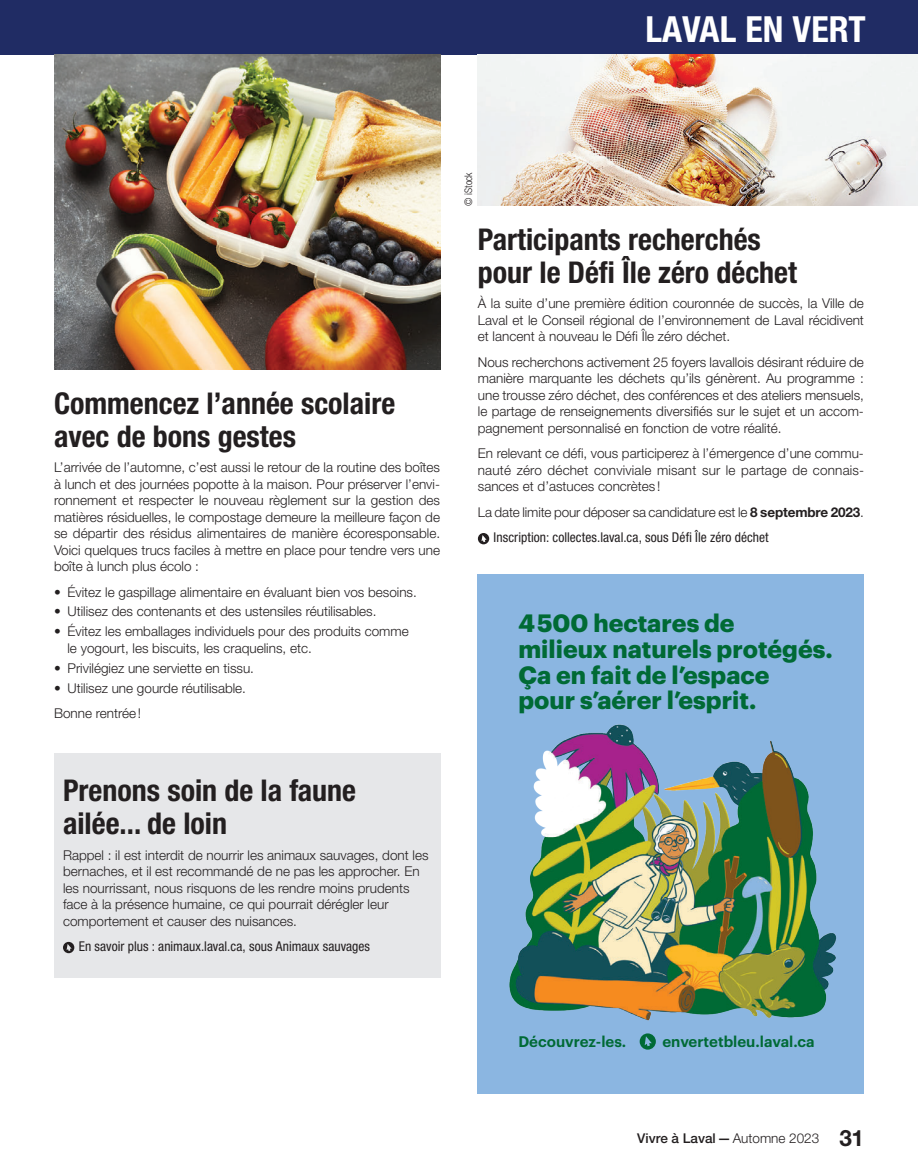
<style>
.page{position:relative;width:918px;height:1175px;background:#fff}
.page>*{position:absolute;margin:0;border:0;box-sizing:border-box;transform-origin:0 0}
.t1{font:700 condensed 36px "Helvetica Neue LT Std";letter-spacing:.005em;color:#fff}
.t2{font:700 condensed 30px/33px "Helvetica Neue LT Std";color:#231f20}
.t3{font:700 24.6px/25.7px "Graphik";color:#006a35}
.t4{font:600 15px "Graphik";color:#006a35}
.t5{font:300 13.5px/16.5px "Helvetica Neue LT Std";color:#231f20;text-align:justify}
.t6{font:condensed 13.5px/25.5px "Helvetica Neue LT Std";letter-spacing:.005em;color:#231f20}
.t7{font:500 13.5px "Helvetica Neue LT Std";color:#231f20}
.t8{font:300 condensed 10.5px "Helvetica Neue LT Std";color:#231f20}
.s1{font-weight:300;font-stretch:normal}
.s2{font-weight:700;font-stretch:normal}
.s3{font-weight:300}
.s4{font-weight:700;font-size:22.5px}
</style>
<div class="page">
<div style="left:0;top:0;width:918px;height:54px;background:#202c64"></div>
<div style="left:478px;top:574px;width:386px;height:520px;background:#8bb6e1"></div>
<img style="left:509px;top:724px;width:328px;height:296px">
<svg style="left:640px;top:1033px;width:16px;height:16px"></svg>
<svg style="left:478px;top:533px;width:11px;height:11px"></svg>
<img style="left:478px;top:54px;width:440px;height:152px">
<div style="left:54px;top:753px;width:386px;height:224px;background:#e6e7e9"></div>
<svg style="left:63px;top:941px;width:11px;height:12px"></svg>
<img style="left:54px;top:54px;width:386px;height:315px">
<h1 class="t1" style="left:645px;top:7px;width:222px">LAVAL EN VERT</h1>
<h2 class="t2" style="left:54px;top:386px;width:343px">Commencez l’année scolaire avec de bons gestes</h2>
<p class="t5" style="left:54px;top:459px;width:388px">L’arrivée de l’automne, c’est aussi le retour de la routine des boîtes à lunch et des journées popotte à la maison. Pour préserver l’envi&shy;ronnement et respecter le nouveau règlement sur la gestion des matières résiduelles, le compostage demeure la meilleure façon de se départir des résidus alimentaires de manière écoresponsable.<br>Voici quelques trucs faciles à mettre en place pour tendre vers une boîte à lunch plus écolo :</p>
<p class="t5" style="left:54px;top:583px;width:364px">• Évitez le gaspillage alimentaire en évaluant bien vos besoins.</p>
<p class="t5" style="left:54px;top:603px;width:324px">• Utilisez des contenants et des ustensiles réutilisables.</p>
<p class="t5" style="left:68px;top:623px;width:343px;text-indent:-14px">• Évitez les emballages individuels pour des produits comme le yogourt, les biscuits, les craquelins, etc.</p>
<p class="t5" style="left:54px;top:659px;width:202px">• Privilégiez une serviette en tissu.</p>
<p class="t5" style="left:54px;top:674px;width:194px;line-height:25.5px">• Utilisez une gourde réutilisable.<br>Bonne rentrée!</p>
<h2 class="t2" style="left:63px;top:773px;width:295px">Prenons soin de la faune ailée... de loin</h2>
<p class="t5" style="left:63px;top:846px;width:367px;text-align:left">Rappel : il est interdit de nourrir les animaux sauvages, dont les bernaches, et il est recommandé de ne pas les approcher. En les nourrissant, nous risquons de les rendre moins prudents face à la présence humaine, ce qui pourrait dérégler leur comportement et causer des nuisances.</p>
<p class="t6" style="left:79px;top:933px;width:293px">En savoir plus : animaux.laval.ca, sous Animaux sauvages</p>
<p class="t8" style="left:463px;top:206px;width:35px;rotate:-90deg">© iStock</p>
<h2 class="t2" style="left:478px;top:222px;width:321px">Participants recherchés pour le Défi Île zéro déchet</h2>
<p class="t5" style="left:478px;top:295px;width:388px">À la suite d’une première édition couronnée de succès, la Ville de Laval et le Conseil régional de l’environnement de Laval récidivent et lancent à nouveau le Défi Île zéro déchet.</p>
<p class="t5" style="left:478px;top:353px;width:388px">Nous recherchons activement 25 foyers lavallois désirant réduire de manière marquante les déchets qu’ils génèrent. Au programme : une trousse zéro déchet, des conférences et des ateliers mensuels, le partage de renseignements diversifiés sur le sujet et un accom&shy;pagnement personnalisé en fonction de votre réalité.</p>
<p class="t5" style="left:478px;top:445px;width:388px">En relevant ce défi, vous participerez à l’émergence d’une commu&shy;nauté zéro déchet conviviale misant sur le partage de connais&shy;sances et d’astuces concrètes !</p>
<p class="t6" style="left:494px;top:499px;width:372px;text-indent:-16px"><span class="s1">La date limite pour déposer sa candidature est le</span> <span class="s2">8 septembre 2023</span><span class="s1">.<br></span>Inscription: collectes.laval.ca, sous Défi Île zéro déchet</p>
<h3 class="t3" style="left:518px;top:608px;width:316px">4 500 hectares de<br>milieux naturels protégés.<br>Ça en fait de l’espace<br>pour s’aérer l’esprit.</h3>
<p class="t4" style="left:518px;top:1029px;width:109px">Découvrez-les.</p>
<p class="t4" style="left:663px;top:1029px;width:154px">envertetbleu.laval.ca</p>
<p class="t7" style="left:637px;top:1129px;width:228px">Vivre à Laval—<span class="s3">Automne 2023</span> <span class="s4">31</span></p>
</div>
